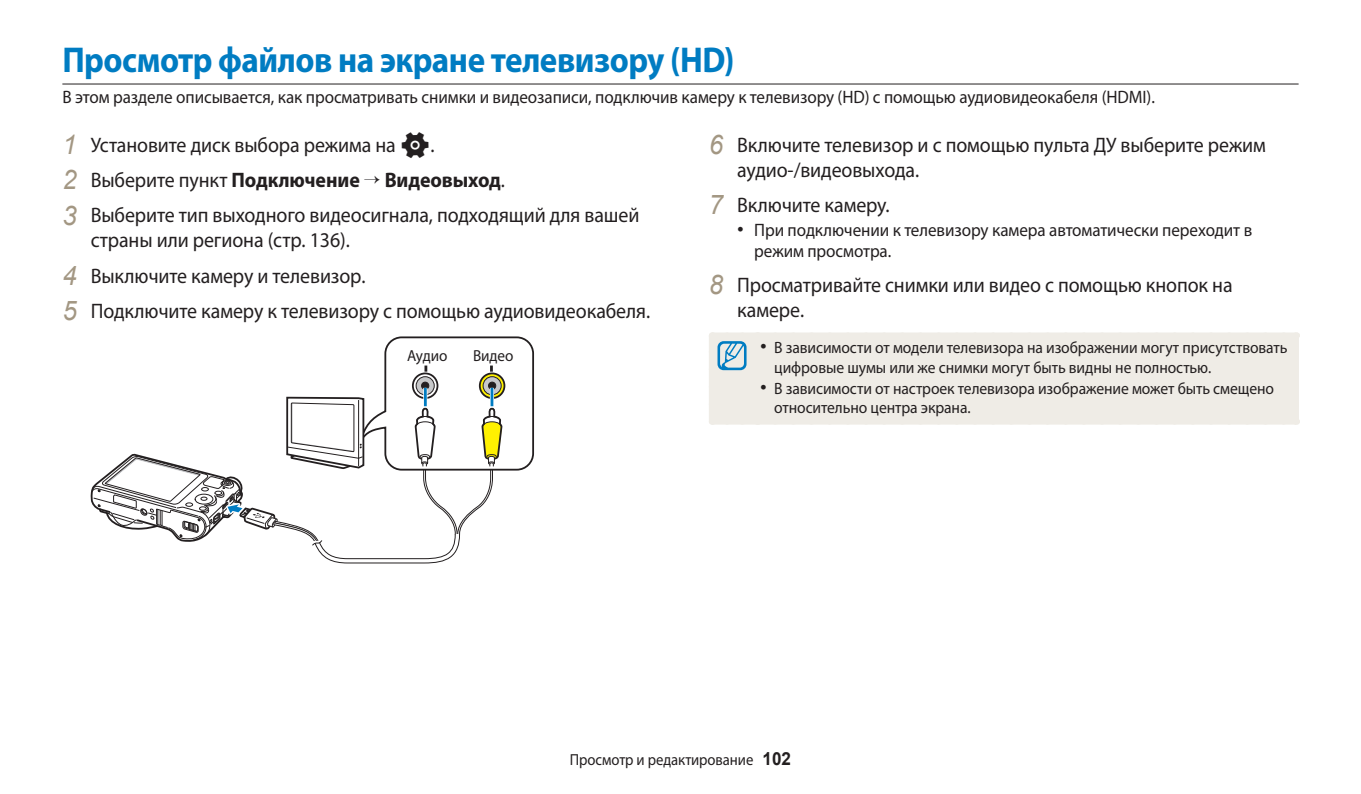
<style>
.page{position:relative;width:1361px;height:794px;background:#fff}
.page>*{position:absolute;margin:0;border:0;box-sizing:border-box;transform-origin:0 0}
.t1{font:700 36px "Myriad Pro";letter-spacing:-.015em;color:#007cc2;scale:.92 1}
.t2{font:21px/35.2px "Myriad Pro";letter-spacing:-.005em;color:#231f20;scale:.95 1}
.t3{font:18px/21px "Myriad Pro";letter-spacing:-.005em;color:#231f20;scale:.95 1}
.t4{font:16.4px/19.4px "Myriad Pro";letter-spacing:-.005em;color:#231f20;scale:.95 1}
.t5{font:16px "Myriad Pro";letter-spacing:-.005em;color:#231f20;scale:.92 1}
.t6{font:16px "Myriad Pro";letter-spacing:-.005em;color:#231f20;scale:.95 1}
.s1{font-family:"Arial";font-style:italic;font-size:27px;color:#a39783}
.s2{font-family:"Arial";font-size:19px}
.s3{font-family:"WB800 F"}
.s4{font-weight:700}
.s5{font-family:"Arial";font-weight:700;font-size:18px}
</style>
<div class="page">
<hr style="left:62px;top:84px;width:1236px;height:1px;background:#231f20">
<div style="left:715px;top:338px;width:578px;height:80px;background:#efece6"></div>
<div style="left:712px;top:332px;width:45px;height:6px;background:#efece6"></div>
<div style="left:709px;top:335px;width:6px;height:86px;background:#efece6"></div>
<div style="left:757px;top:332px;width:539px;height:6px;background:#efece6"></div>
<div style="left:1293px;top:335px;width:6px;height:86px;background:#efece6"></div>
<div style="left:712px;top:418px;width:584px;height:6px;background:#efece6"></div>
<svg style="left:777px;top:332px;width:510px;height:1px"></svg>
<svg style="left:709px;top:332px;width:40px;height:72px"></svg>
<svg style="left:91px;top:336px;width:443px;height:228px"></svg>
<h1 class="t1" style="left:62px;top:47px;width:732px">Просмотр файлов на экране телевизору (HD)</h1>
<p class="t3" style="left:62px;top:88px;width:1151px">В этом разделе описывается, как просматривать снимки и видеозаписи, подключив камеру к телевизору (HD) с помощью аудиовидеокабеля (HDMI).</p>
<p class="t2" style="left:737px;top:134px;width:558px;line-height:25px;text-indent:-28px"><span class="s1">6</span> Включите телевизор и с помощью пульта ДУ выберите режим аудио-/видеовыхода.</p>
<p class="t2" style="left:709px;top:190px;width:192px"><span class="s1">7</span> Включите камеру.</p>
<p class="t3" style="left:754px;top:221px;width:526px;text-indent:-17px"><span class="s2">•</span> При подключении к телевизору камера автоматически переходит в режим просмотра.</p>
<p class="t2" style="left:737px;top:274px;width:523px;line-height:25px;text-indent:-28px"><span class="s1">8</span> Просматривайте снимки или видео с помощью кнопок на камере.</p>
<p class="t4" style="left:774px;top:340px;width:542px;text-indent:-14px"><span class="s2">•</span> В зависимости от модели телевизора на изображении могут присутствовать цифровые шумы или же снимки могут быть видны не полностью.</p>
<p class="t4" style="left:774px;top:380px;width:528px;text-indent:-14px"><span class="s2">•</span> В зависимости от настроек телевизора изображение может быть смещено относительно центра экрана.</p>
<p class="t2" style="left:62px;top:129px;width:609px"><span class="s1">1</span> Установите диск выбора режима на <span class="s3">n</span>.<br><span class="s1">2</span> Выберите пункт <span class="s4">Подключение Видеовыход</span>.<br><span class="s1">3</span> Выберите тип выходного видеосигнала, подходящий для вашей</p>
<p class="t2" style="left:62px;top:225px;width:620px;text-indent:28px">страны или региона (стр. 136).<br><span class="s1">4</span> Выключите камеру и телевизор.<br><span class="s1">5</span> Подключите камеру к телевизору с помощью аудиовидеокабеля.</p>
<p class="t6" style="left:407px;top:350px;width:44px">Аудио</p>
<p class="t6" style="left:473px;top:350px;width:44px">Видео</p>
<p class="t5" style="left:570px;top:754px;width:242px">Просмотр и редактирование <span class="s5">102</span></p>
</div>
